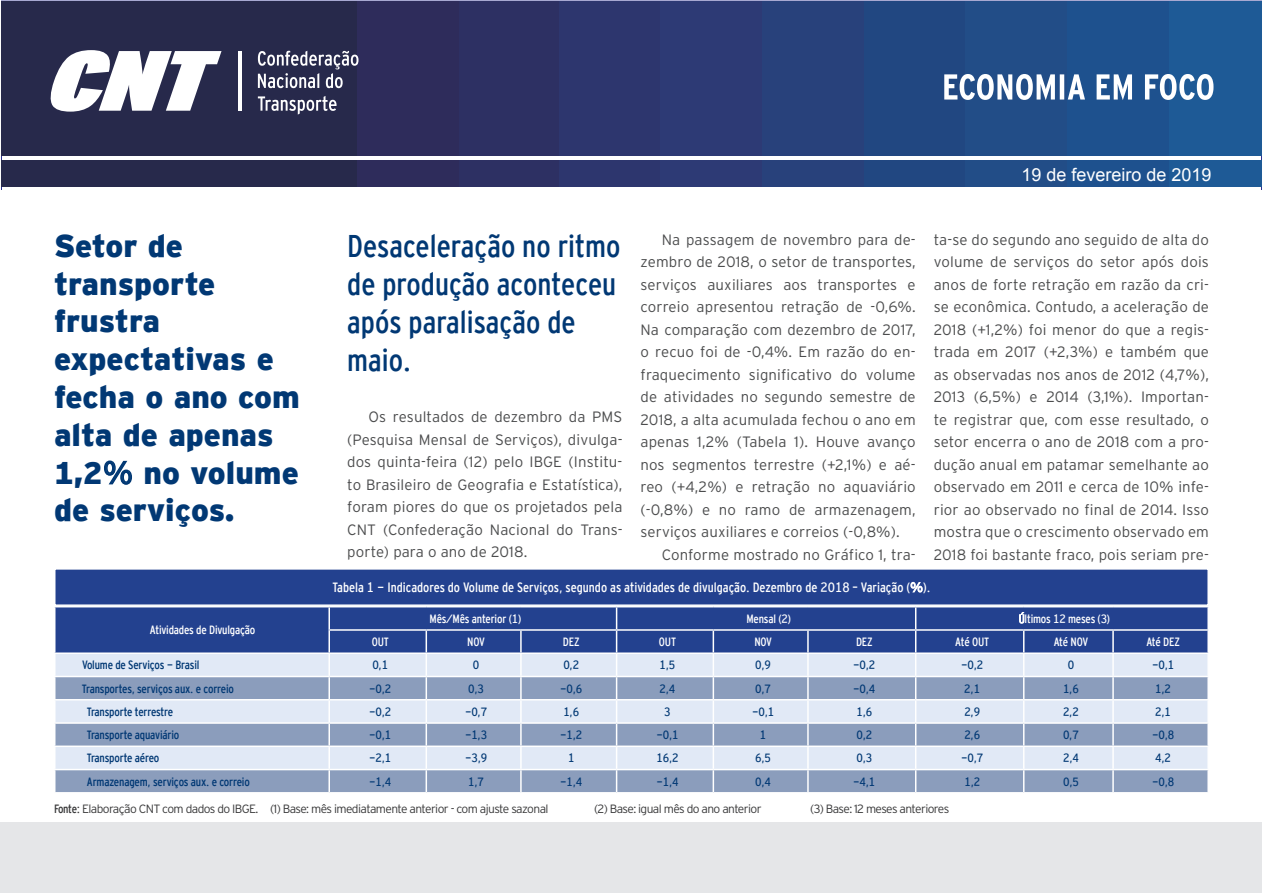
<style>
.page{position:relative;width:1263px;height:893px;background:#fff}
.page>*{position:absolute;margin:0;border:0;box-sizing:border-box;transform-origin:0 0}
.t1{font:900 31.5px/37.8px "Interstate Mono";color:#013874}
.t2{font:31.5px/37.8px "Interstate Cond Mono";color:#013874}
.t3{font:18px "Arial";color:#fff}
.t4{font:300 15px/22.5px "Interstate";letter-spacing:.01em;color:#4b4c4d;text-align:justify}
.t5{font:13.5px "Interstate Cond Mono";color:#fff}
.t6{font:12px "Interstate Cond Mono";letter-spacing:-.015em;color:#013874}
.t7{font:300 12px "Interstate";letter-spacing:-.05em;color:#383839}
.t8{font:12px "Interstate Cond Mono";letter-spacing:-.015em;color:#fff}
.s1{font-family:"Interstate";font-weight:300}
.s2{font-family:"Interstate";font-weight:300;font-stretch:condensed}
.s3{font-family:"Interstate Cond Mono";font-weight:400}
</style>
<div class="page">
<svg style="left:1px;top:1px;width:1261px;height:188px"></svg>
<div style="left:1px;top:1px;width:356px;height:154px;background:#27294b"></div>
<div style="left:1169px;top:1px;width:92px;height:154px;background:#1e5a96"></div>
<div style="left:1067px;top:1px;width:102px;height:154px;background:#1e518e"></div>
<div style="left:965px;top:1px;width:102px;height:154px;background:#224d87"></div>
<div style="left:863px;top:1px;width:102px;height:154px;background:#214781"></div>
<div style="left:762px;top:1px;width:101px;height:154px;background:#28417b"></div>
<div style="left:660px;top:1px;width:102px;height:154px;background:#2d3a75"></div>
<div style="left:558px;top:1px;width:102px;height:154px;background:#2d366e"></div>
<div style="left:457px;top:1px;width:102px;height:154px;background:#2d3063"></div>
<div style="left:357px;top:1px;width:101px;height:154px;background:#2e2c5b"></div>
<div style="left:1px;top:160px;width:356px;height:27px;background:#27294b"></div>
<div style="left:1169px;top:160px;width:92px;height:27px;background:#1e5a96"></div>
<div style="left:1067px;top:160px;width:102px;height:27px;background:#1e518e"></div>
<div style="left:965px;top:160px;width:102px;height:27px;background:#224d87"></div>
<div style="left:863px;top:160px;width:102px;height:27px;background:#214781"></div>
<div style="left:762px;top:160px;width:101px;height:27px;background:#28417b"></div>
<div style="left:660px;top:160px;width:102px;height:27px;background:#2d3a75"></div>
<div style="left:558px;top:160px;width:102px;height:27px;background:#2d366e"></div>
<div style="left:457px;top:160px;width:102px;height:27px;background:#2d3063"></div>
<div style="left:357px;top:160px;width:101px;height:27px;background:#2e2c5b"></div>
<svg style="left:50px;top:50px;width:172px;height:62px"></svg>
<hr style="left:238px;top:51px;width:3px;height:60px;background:#fff">
<svg style="left:258px;top:51px;width:100px;height:37px"></svg>
<svg style="left:258px;top:96px;width:79px;height:19px;background:#62637c"></svg>
<svg style="left:944px;top:74px;width:269px;height:26px"></svg>
<svg style="left:104px;top:460px;width:28px;height:25px"></svg>
<div style="left:1px;top:823px;width:1261px;height:70px;background:#e5e6e8"></div>
<svg style="left:55px;top:607px;width:1153px;height:185px;background:#98a8ca"></svg>
<div style="left:55px;top:569px;width:1153px;height:36px;background:#23418f"></div>
<svg style="left:910px;top:582px;width:13px;height:11px"></svg>
<div style="left:54px;top:568px;width:1155px;height:38px;border:2px solid #fff"></div>
<h1 class="t1" style="left:54px;top:226px;width:247px">Setor de transporte frustra expectativas e fecha o ano com alta de apenas<br>1,2<span class="s1">%</span> no volume de serviços.</h1>
<p class="t8" style="left:150px;top:623px;width:107px">Atividades de Divulgação</p>
<p class="t3" style="left:1021px;top:163px;width:192px">19 de fevereiro de 2019</p>
<h1 class="t2" style="left:347px;top:227px;width:275px">Desaceleração no ritmo de produção aconteceu após paralisação de maio.</h1>
<p class="t4" style="left:347px;top:405px;width:277px;text-indent:21px">Os resultados de dezembro da PMS (Pesquisa Mensal de Serviços), divulga&shy;dos quinta-feira (12) pelo IBGE (Institu&shy;to Brasileiro de Geografia e Estatística), foram piores do que os projetados pela CNT (Confederação Nacional do Trans&shy;porte) para o ano de 2018.</p>
<p class="t4" style="left:640px;top:228px;width:277px;text-indent:21px">Na passagem de novembro para de&shy;zembro de 2018, o setor de transportes, serviços auxiliares aos transportes e correio apresentou retração de -0,6%.<br>Na comparação com dezembro de 2017, o recuo foi de -0,4%. Em razão do en&shy;fraquecimento significativo do volume de atividades no segundo semestre de 2018, a alta acumulada fechou o ano em apenas 1,2% (Tabela 1). Houve avanço nos segmentos terrestre (+2,1%) e aé&shy;reo (+4,2%) e retração no aquaviário (-0,8%) e no ramo de armazenagem, serviços auxiliares e correios (-0,8%).</p>
<p class="t4" style="left:662px;top:543px;width:255px">Conforme mostrado no Gráfico 1, tra-</p>
<p class="t4" style="left:934px;top:228px;width:277px">ta-se do segundo ano seguido de alta do volume de serviços do setor após dois anos de forte retração em razão da cri&shy;se econômica. Contudo, a aceleração de 2018 (+1,2%) foi menor do que a regis&shy;trada em 2017 (+2,3%) e também que as observadas nos anos de 2012 (4,7%), 2013 (6,5%) e 2014 (3,1%). Importan&shy;te registrar que, com esse resultado, o setor encerra o ano de 2018 com a pro&shy;dução anual em patamar semelhante ao observado em 2011 e cerca de 10% infe&shy;rior ao observado no final de 2014. Isso mostra que o crescimento observado em 2018 foi bastante fraco, pois seriam pre-</p>
<p class="t5" style="left:333px;top:580px;width:599px">Tabela 1 - Indicadores do Volume de Serviços, segundo as atividades de divulgação. Dezembro de 2018 – Variação (<span class="s1">%</span>).</p>
<p class="t8" style="left:429px;top:612px;width:93px">Mês/Mês anterior (1)</p>
<p class="t8" style="left:746px;top:612px;width:46px">Mensal (2)</p>
<p class="t8" style="left:1019px;top:612px;width:93px"><span class="s2">Ú</span>ltimos 12 meses (3)</p>
<p class="t8" style="left:372px;top:635px;width:19px">OUT</p>
<p class="t8" style="left:467px;top:635px;width:19px">NOV</p>
<p class="t8" style="left:563px;top:635px;width:18px">DEZ</p>
<p class="t8" style="left:659px;top:635px;width:19px">OUT</p>
<p class="t8" style="left:754px;top:635px;width:19px">NOV</p>
<p class="t8" style="left:856px;top:635px;width:18px">DEZ</p>
<p class="t8" style="left:955px;top:635px;width:36px">Até OUT</p>
<p class="t8" style="left:1054px;top:635px;width:36px">Até NOV</p>
<p class="t8" style="left:1146px;top:635px;width:35px">Até DEZ</p>
<p class="t6" style="left:82px;top:658px;width:119px">Volume de Serviços - Brasil</p>
<p class="t6" style="left:372px;top:658px;width:17px">0,1</p>
<p class="t6" style="left:473px;top:658px;width:8px">0</p>
<p class="t6" style="left:563px;top:658px;width:17px">0,2</p>
<p class="t6" style="left:659px;top:658px;width:17px">1,5</p>
<p class="t6" style="left:755px;top:658px;width:17px">0,9</p>
<p class="t6" style="left:853px;top:658px;width:24px">-0,2</p>
<p class="t6" style="left:961px;top:658px;width:24px">-0,2</p>
<p class="t6" style="left:1068px;top:658px;width:8px">0</p>
<p class="t6" style="left:1152px;top:658px;width:24px">-0,1</p>
<p class="t6" style="left:82px;top:682px;width:153px">Transportes, serviços aux. e correio</p>
<p class="t6" style="left:369px;top:682px;width:24px">-0,2</p>
<p class="t6" style="left:468px;top:682px;width:17px">0,3</p>
<p class="t6" style="left:560px;top:682px;width:24px">-0,6</p>
<p class="t6" style="left:659px;top:682px;width:17px">2,4</p>
<p class="t6" style="left:755px;top:682px;width:17px">0,7</p>
<p class="t6" style="left:853px;top:682px;width:24px">-0,4</p>
<p class="t6" style="left:964px;top:682px;width:17px">2,1</p>
<p class="t6" style="left:1063px;top:682px;width:17px">1,6</p>
<p class="t6" style="left:1155px;top:682px;width:17px">1,2</p>
<p class="t6" style="left:87px;top:705px;width:88px">Transporte terrestre</p>
<p class="t6" style="left:369px;top:705px;width:24px">-0,2</p>
<p class="t6" style="left:465px;top:705px;width:24px">-0,7</p>
<p class="t6" style="left:563px;top:705px;width:17px">1,6</p>
<p class="t6" style="left:664px;top:705px;width:8px">3</p>
<p class="t6" style="left:752px;top:705px;width:24px">-0,1</p>
<p class="t6" style="left:856px;top:705px;width:17px">1,6</p>
<p class="t6" style="left:964px;top:705px;width:17px">2,9</p>
<p class="t6" style="left:1063px;top:705px;width:17px">2,2</p>
<p class="t6" style="left:1155px;top:705px;width:17px">2,1</p>
<p class="t6" style="left:87px;top:728px;width:94px">Transporte aquaviário</p>
<p class="t6" style="left:369px;top:728px;width:24px">-0,1</p>
<p class="t6" style="left:465px;top:728px;width:24px">-1,3</p>
<p class="t6" style="left:560px;top:728px;width:24px">-1,2</p>
<p class="t6" style="left:656px;top:728px;width:24px">-0,1</p>
<p class="t6" style="left:760px;top:728px;width:8px">1</p>
<p class="t6" style="left:856px;top:728px;width:17px">0,2</p>
<p class="t6" style="left:964px;top:728px;width:17px">2,6</p>
<p class="t6" style="left:1063px;top:728px;width:17px">0,7</p>
<p class="t6" style="left:1152px;top:728px;width:24px">-0,8</p>
<p class="t6" style="left:87px;top:751px;width:74px">Transporte aéreo</p>
<p class="t6" style="left:369px;top:751px;width:24px">-2,1</p>
<p class="t6" style="left:465px;top:751px;width:24px">-3,9</p>
<p class="t6" style="left:568px;top:751px;width:8px">1</p>
<p class="t6" style="left:656px;top:751px;width:24px">16,2</p>
<p class="t6" style="left:755px;top:751px;width:17px">6,5</p>
<p class="t6" style="left:856px;top:751px;width:17px">0,3</p>
<p class="t6" style="left:961px;top:751px;width:24px">-0,7</p>
<p class="t6" style="left:1063px;top:751px;width:17px">2,4</p>
<p class="t6" style="left:1155px;top:751px;width:17px">4,2</p>
<p class="t6" style="left:87px;top:775px;width:164px">Armazenagem, serviços aux. e correio</p>
<p class="t6" style="left:369px;top:775px;width:24px">-1,4</p>
<p class="t6" style="left:468px;top:775px;width:17px">1,7</p>
<p class="t6" style="left:560px;top:775px;width:24px">-1,4</p>
<p class="t6" style="left:656px;top:775px;width:24px">-1,4</p>
<p class="t6" style="left:755px;top:775px;width:17px">0,4</p>
<p class="t6" style="left:853px;top:775px;width:24px">-4,1</p>
<p class="t6" style="left:964px;top:775px;width:17px">1,2</p>
<p class="t6" style="left:1063px;top:775px;width:17px">0,5</p>
<p class="t6" style="left:1152px;top:775px;width:24px">-0,8</p>
<p class="t7" style="left:54px;top:802px;width:496px"><span class="s3">Fonte:</span> Elaboração CNT com dados do IBGE. (1) Base: mês imediatamente anterior - com ajuste sazonal</p>
<p class="t7" style="left:594px;top:802px;width:169px">(2) Base: igual mês do ano anterior</p>
<p class="t7" style="left:810px;top:802px;width:141px">(3) Base: 12 meses anteriores</p>
</div>
